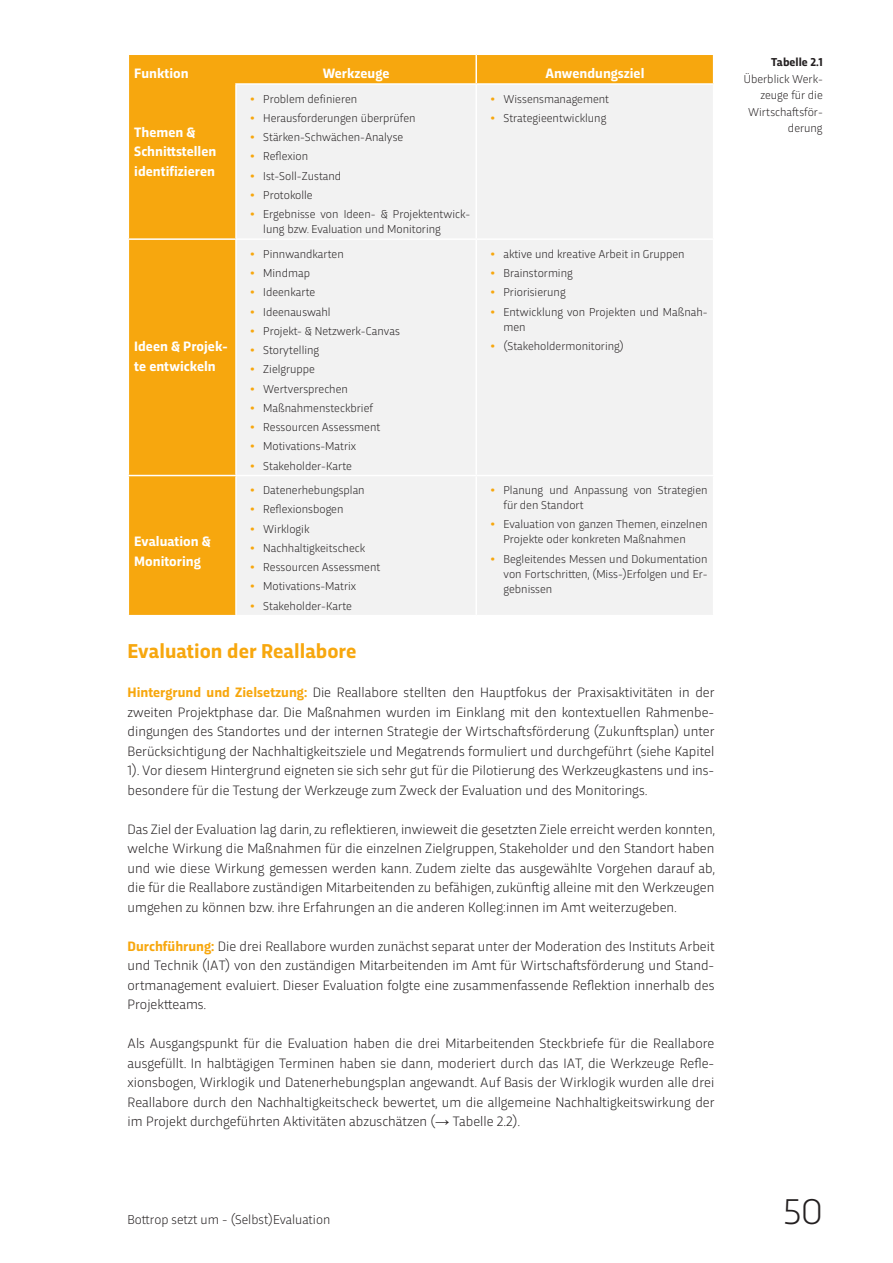
<style>
.page{position:relative;width:893px;height:1263px;background:#fff}
.page>*{position:absolute;margin:0;border:0;box-sizing:border-box;transform-origin:0 0}
.t1{font:300 37.5px "Trasandina W03";color:#231f20}
._2__Subheadline{font:700 21px "Trasandina W03";color:#f7a70e}
.Fließtext{font:300 14.25px/19.5px "Trasandina W03";color:#231f20;text-align:justify}
.Fließtext-2{font:700 14.25px/19.5px "Trasandina W03";color:#fff}
.t2{font:300 13.5px "Trasandina W03";color:#231f20}
.Abbildungsbeschriftu{font:300 12px/15px "Trasandina W03";color:#231f20}
.s1{font-weight:700;color:#f7a70e}
.s2{font-family:"Arial Narrow";font-weight:400}
.s3{font-weight:700}
</style>
<div class="page">
<div style="left:129px;top:55px;width:584px;height:560px;background:#f7a70e"></div>
<div style="left:237px;top:85px;width:476px;height:530px;background:#f2f2f2"></div>
<hr style="left:475px;top:55px;width:2px;height:28px;background:#fff">
<hr style="left:235px;top:83px;width:241px;height:2px;background:#fff">
<hr style="left:476px;top:83px;width:238px;height:2px;background:#fff">
<hr style="left:235px;top:85px;width:2px;height:153px;background:#fff">
<hr style="left:475px;top:85px;width:2px;height:153px;background:#fff">
<hr style="left:128px;top:238px;width:108px;height:2px;background:#fff">
<hr style="left:236px;top:238px;width:240px;height:2px;background:#fff">
<hr style="left:476px;top:238px;width:238px;height:2px;background:#fff">
<hr style="left:235px;top:240px;width:2px;height:235px;background:#fff">
<hr style="left:475px;top:240px;width:2px;height:235px;background:#fff">
<hr style="left:128px;top:475px;width:108px;height:1px;background:#fff">
<hr style="left:236px;top:475px;width:240px;height:1px;background:#fff">
<hr style="left:476px;top:475px;width:238px;height:1px;background:#fff">
<hr style="left:235px;top:476px;width:2px;height:139px;background:#fff">
<hr style="left:475px;top:476px;width:2px;height:139px;background:#fff">
<p class="Fließtext-2" style="left:134px;top:62px;width:56px">Funktion</p>
<p class="Fließtext-2" style="left:323px;top:62px;width:68px">Werkzeuge</p>
<p class="Fließtext-2" style="left:545px;top:62px;width:101px">Anwendungsziel</p>
<p class="Fließtext-2" style="left:134px;top:121px;width:84px">Themen &amp;<br>Schnittstellen identifizieren</p>
<p class="Fließtext-2" style="left:134px;top:335px;width:95px">Ideen &amp; Projek&shy;te entwickeln</p>
<p class="Fließtext-2" style="left:134px;top:530px;width:78px">Evaluation &amp;<br>Monitoring</p>
<p class="Abbildungsbeschriftu" style="left:250px;top:90px;width:108px"><span class="s1">•</span> Problem definieren</p>
<p class="Abbildungsbeschriftu" style="left:250px;top:110px;width:167px"><span class="s1">•</span> Herausforderungen überprüfen</p>
<p class="Abbildungsbeschriftu" style="left:250px;top:129px;width:154px"><span class="s1">•</span> Stärken-Schwächen-Analyse</p>
<p class="Abbildungsbeschriftu" style="left:250px;top:148px;width:59px"><span class="s1">•</span> Reflexion</p>
<p class="Abbildungsbeschriftu" style="left:250px;top:167px;width:92px"><span class="s1">•</span> Ist-Soll-Zustand</p>
<p class="Abbildungsbeschriftu" style="left:250px;top:187px;width:64px"><span class="s1">•</span> Protokolle</p>
<p class="Abbildungsbeschriftu" style="left:263px;top:206px;width:208px;text-indent:-13px"><span class="s1">•</span> Ergebnisse von Ideen- &amp; Projektentwick&shy;lung bzw. Evaluation und Monitoring</p>
<p class="Abbildungsbeschriftu" style="left:250px;top:245px;width:95px"><span class="s1">•</span> Pinnwandkarten</p>
<p class="Abbildungsbeschriftu" style="left:250px;top:265px;width:61px"><span class="s1">•</span> Mindmap</p>
<p class="Abbildungsbeschriftu" style="left:250px;top:284px;width:66px"><span class="s1">•</span> Ideenkarte</p>
<p class="Abbildungsbeschriftu" style="left:250px;top:303px;width:82px"><span class="s1">•</span> Ideenauswahl</p>
<p class="Abbildungsbeschriftu" style="left:250px;top:322px;width:151px"><span class="s1">•</span> Projekt- &amp; Netzwerk-Canvas</p>
<p class="Abbildungsbeschriftu" style="left:250px;top:342px;width:70px"><span class="s1">•</span> Storytelling</p>
<p class="Abbildungsbeschriftu" style="left:250px;top:361px;width:66px"><span class="s1">•</span> Zielgruppe</p>
<p class="Abbildungsbeschriftu" style="left:250px;top:380px;width:99px"><span class="s1">•</span> Wertversprechen</p>
<p class="Abbildungsbeschriftu" style="left:250px;top:399px;width:124px"><span class="s1">•</span> Maßnahmensteckbrief</p>
<p class="Abbildungsbeschriftu" style="left:250px;top:419px;width:131px"><span class="s1">•</span> Ressourcen Assessment</p>
<p class="Abbildungsbeschriftu" style="left:250px;top:438px;width:107px"><span class="s1">•</span> Motivations-Matrix</p>
<p class="Abbildungsbeschriftu" style="left:250px;top:457px;width:103px"><span class="s1">•</span> Stakeholder-Karte</p>
<p class="Abbildungsbeschriftu" style="left:250px;top:482px;width:116px"><span class="s1">•</span> Datenerhebungsplan</p>
<p class="Abbildungsbeschriftu" style="left:250px;top:501px;width:94px"><span class="s1">•</span> Reflexionsbogen</p>
<p class="Abbildungsbeschriftu" style="left:250px;top:520px;width:61px"><span class="s1">•</span> Wirklogik</p>
<p class="Abbildungsbeschriftu" style="left:250px;top:540px;width:116px"><span class="s1">•</span> Nachhaltigkeitscheck</p>
<p class="Abbildungsbeschriftu" style="left:250px;top:559px;width:131px"><span class="s1">•</span> Ressourcen Assessment</p>
<p class="Abbildungsbeschriftu" style="left:250px;top:578px;width:107px"><span class="s1">•</span> Motivations-Matrix</p>
<p class="Abbildungsbeschriftu" style="left:250px;top:597px;width:103px"><span class="s1">•</span> Stakeholder-Karte</p>
<p class="Abbildungsbeschriftu" style="left:491px;top:90px;width:120px"><span class="s1">•</span> Wissensmanagement</p>
<p class="Abbildungsbeschriftu" style="left:491px;top:110px;width:117px"><span class="s1">•</span> Strategieentwicklung</p>
<p class="Abbildungsbeschriftu" style="left:491px;top:245px;width:195px"><span class="s1">•</span> aktive und kreative Arbeit in Gruppen</p>
<p class="Abbildungsbeschriftu" style="left:491px;top:265px;width:84px"><span class="s1">•</span> Brainstorming</p>
<p class="Abbildungsbeschriftu" style="left:491px;top:284px;width:76px"><span class="s1">•</span> Priorisierung</p>
<p class="Abbildungsbeschriftu" style="left:503px;top:303px;width:206px;text-indent:-13px"><span class="s1">•</span> Entwicklung von Projekten und Maßnah&shy;men</p>
<p class="Abbildungsbeschriftu" style="left:491px;top:337px;width:135px"><span class="s1">•</span> (Stakeholdermonitoring)</p>
<p class="Abbildungsbeschriftu" style="left:503px;top:482px;width:206px;text-indent:-13px"><span class="s1">•</span> Planung und Anpassung von Strategien für den Standort</p>
<p class="Abbildungsbeschriftu" style="left:503px;top:516px;width:206px;text-indent:-13px"><span class="s1">•</span> Evaluation von ganzen Themen, einzelnen<br>Projekte oder konkreten Maßnahmen</p>
<p class="Abbildungsbeschriftu" style="left:503px;top:550px;width:206px;text-align:justify;text-indent:-13px"><span class="s1">•</span> Begleitendes Messen und Dokumentation von Fortschritten, (Miss-)Erfolgen und Er&shy;gebnissen</p>
<p class="_2__Subheadline" style="left:128px;top:635px;width:231px">Evaluation der Reallabore</p>
<p class="Fließtext" style="left:128px;top:682px;width:589px"><span class="s1">Hintergrund und Zielsetzung:</span> Die Reallabore stellten den Hauptfokus der Praxisaktivitäten in der zweiten Projektphase dar. Die Maßnahmen wurden im Einklang mit den kontextuellen Rahmenbe&shy;dingungen des Standortes und der internen Strategie der Wirtschaftsförderung (Zukunftsplan) unter Berücksichtigung der Nachhaltigkeitsziele und Megatrends formuliert und durchgeführt (siehe Kapitel 1). Vor diesem Hintergrund eigneten sie sich sehr gut für die Pilotierung des Werkzeugkastens und ins&shy;besondere für die Testung der Werkzeuge zum Zweck der Evaluation und des Monitorings.</p>
<p class="Fließtext" style="left:128px;top:818px;width:589px">Das Ziel der Evaluation lag darin, zu reflektieren, inwieweit die gesetzten Ziele erreicht werden konnten, welche Wirkung die Maßnahmen für die einzelnen Zielgruppen, Stakeholder und den Standort haben und wie diese Wirkung gemessen werden kann. Zudem zielte das ausgewählte Vorgehen darauf ab, die für die Reallabore zuständigen Mitarbeitenden zu befähigen, zukünftig alleine mit den Werkzeugen umgehen zu können bzw. ihre Erfahrungen an die anderen Kolleg:innen im Amt weiterzugeben.</p>
<p class="Fließtext" style="left:128px;top:935px;width:589px"><span class="s1">Durchführung:</span> Die drei Reallabore wurden zunächst separat unter der Moderation des Instituts Arbeit und Technik (IAT) von den zuständigen Mitarbeitenden im Amt für Wirtschaftsförderung und Stand&shy;ortmanagement evaluiert. Dieser Evaluation folgte eine zusammenfassende Reflektion innerhalb des Projektteams.</p>
<p class="Fließtext" style="left:128px;top:1033px;width:589px">Als Ausgangspunkt für die Evaluation haben die drei Mitarbeitenden Steckbriefe für die Reallabore ausgefüllt. In halbtägigen Terminen haben sie dann, moderiert durch das IAT, die Werkzeuge Refle&shy;xionsbogen, Wirklogik und Datenerhebungsplan angewandt. Auf Basis der Wirklogik wurden alle drei Reallabore durch den Nachhaltigkeitscheck bewertet, um die allgemeine Nachhaltigkeitswirkung der im Projekt durchgeführten Aktivitäten abzuschätzen (<span class="s2">→</span> Tabelle 2.2).</p>
<p class="t2" style="left:128px;top:1209px;width:204px">Bottrop setzt um - (Selbst)Evaluation</p>
<p class="Abbildungsbeschriftu" style="left:744px;top:53px;width:80px;line-height:16.5px;text-align:right"><span class="s3">Tabelle 2.1<br></span>Überblick Werk&shy;zeuge für die<br>Wirtschaftsför&shy;derung</p>
<h1 class="t1" style="left:783px;top:1184px;width:41px">50</h1>
</div>
